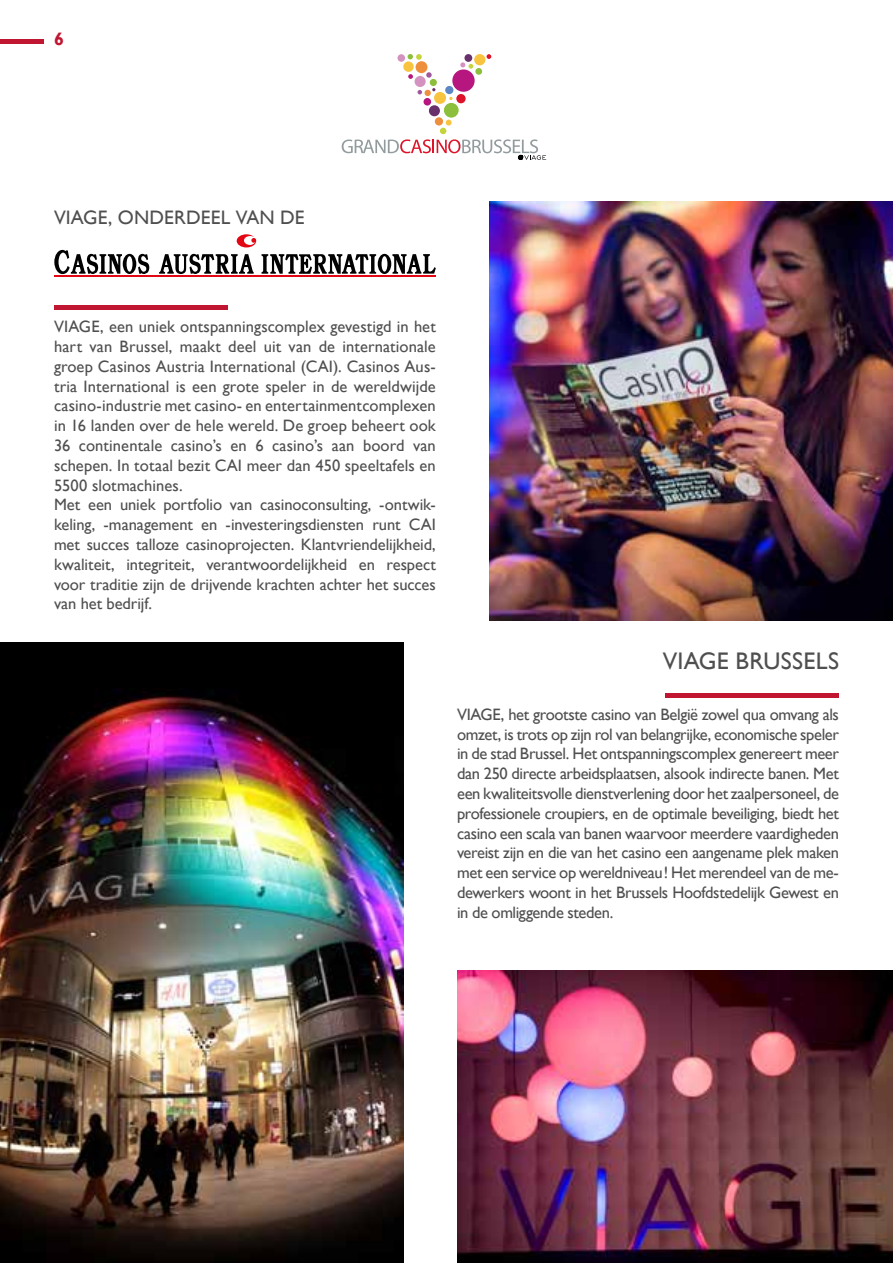
<style>
.page{position:relative;width:893px;height:1263px;background:#fff}
.page>*{position:absolute;margin:0;border:0;box-sizing:border-box;transform-origin:0 0}
.t1{font:24px "Gill Sans";color:#504f4f}
.t2{font:19.5px "Gill Sans";letter-spacing:.005em;color:#504f4f}
.t3{font:700 18px "Gill Sans";color:#c01632}
.t4{font:16.5px/19.8px "Gill Sans";letter-spacing:-.005em;color:#504f4f;text-align:justify}
</style>
<div class="page">
<div style="left:665px;top:693px;width:174px;height:5px;background:#c01632"></div>
<img style="left:457px;top:971px;width:436px;height:292px">
<img style="left:0;top:642px;width:403px;height:621px">
<img style="left:490px;top:201px;width:403px;height:420px">
<div style="left:0;top:39px;width:43px;height:5px;background:#c01632"></div>
<div style="left:54px;top:305px;width:174px;height:5px;background:#c01632"></div>
<svg style="left:237px;top:234px;width:19px;height:13px"></svg>
<svg style="left:159px;top:254px;width:95px;height:20px"></svg>
<svg style="left:54px;top:250px;width:95px;height:24px"></svg>
<hr style="left:54px;top:275px;width:382px;height:2px;background:#e30613">
<svg style="left:262px;top:254px;width:174px;height:20px"></svg>
<div style="left:452px;top:69px;width:23px;height:23px;background:#b6167e;border-radius:50%"></div>
<div style="left:397px;top:54px;width:8px;height:8px;background:#d492c0;border-radius:50%"></div>
<svg style="left:408px;top:54px;width:14px;height:6px"></svg>
<div style="left:403px;top:61px;width:11px;height:11px;background:#f8c33e;border-radius:50%"></div>
<div style="left:416px;top:61px;width:11px;height:12px;background:#ee8f3d;border-radius:50%"></div>
<div style="left:415px;top:76px;width:11px;height:11px;background:#d492c0;border-radius:50%"></div>
<svg style="left:408px;top:74px;width:5px;height:5px"></svg>
<svg style="left:426px;top:72px;width:6px;height:6px"></svg>
<div style="left:430px;top:79px;width:7px;height:7px;background:#8cbf3c;border-radius:50%"></div>
<svg style="left:417px;top:88px;width:18px;height:8px"></svg>
<div style="left:434px;top:92px;width:12px;height:12px;background:#f8c33e;border-radius:50%"></div>
<div style="left:424px;top:98px;width:7px;height:8px;background:#b6167e;border-radius:50%"></div>
<div style="left:429px;top:105px;width:11px;height:11px;background:#68316c;border-radius:50%"></div>
<svg style="left:435px;top:117px;width:8px;height:9px"></svg>
<svg style="left:342px;top:120px;width:204px;height:40px"></svg>
<svg style="left:449px;top:97px;width:4px;height:3px"></svg>
<div style="left:445px;top:86px;width:8px;height:8px;background:#5d86c5;border-radius:50%"></div>
<div style="left:456px;top:94px;width:10px;height:9px;background:#dd1329;border-radius:50%"></div>
<svg style="left:460px;top:62px;width:13px;height:7px"></svg>
<div style="left:475px;top:68px;width:7px;height:7px;background:#8cbf3c;border-radius:50%"></div>
<div style="left:474px;top:54px;width:11px;height:11px;background:#f8c33e;border-radius:50%"></div>
<div style="left:464px;top:54px;width:8px;height:8px;background:#68316c;border-radius:50%"></div>
<svg style="left:487px;top:54px;width:4px;height:5px"></svg>
<div style="left:444px;top:103px;width:15px;height:15px;background:#8cbf3c;border-radius:50%"></div>
<p class="t3" style="left:54px;top:28px;width:11px">6</p>
<p class="t2" style="left:54px;top:206px;width:252px">VIAGE, onderdeel van de</p>
<p class="t4" style="left:54px;top:317px;width:384px">VIAGE, een uniek ontspanningscomplex gevestigd in het hart van Brussel, maakt deel uit van de internationale groep Casinos Austria I nternational (CAI). Casinos Aus&shy;tria I nternational is een grote speler in de wereldwijde casino-industrie met casino- en entertainmentcomplexen in 16 landen over de hele wereld. De groep beheert ook 36 continentale casino’s en 6 casino’s aan boord van schepen. I n totaal bezit CAI</p>
<p class="t4" style="left:247px;top:456px;width:191px">meer dan 450 speeltafels en</p>
<p class="t4" style="left:54px;top:475px;width:383px;text-align:left">5500 slotmachines.<br>Met een uniek portfolio van casinoconsulting, -ontwik&shy;keling, -management en -investeringsdiensten runt CAI met succes talloze casinoprojecten. Klantvriendelijkheid, kwaliteit, integriteit, verantwoordelijkheid en respect voor traditie zijn de drijvende krachten achter het succes van het bedrijf.</p>
<h1 class="t1" style="left:663px;top:647px;width:131px">VIAGE BRUSSELS</h1>
<p class="t4" style="left:457px;top:704px;width:383px">VIAGE, het grootste casino van België zowel qua omvang als omzet, is trots op zijn rol van belangrijke, economische speler in de stad Brussel. Het ontspanningscomplex genereert meer dan 250 directe arbeidsplaatsen, alsook indirecte banen. Met een kwaliteitsvolle dienstverlening door het zaalpersoneel, de professionele croupiers, en de optimale beveiliging, biedt het casino een scala van banen waarvoor meerdere vaardigheden vereist zijn en die van het casino een aangename plek maken met een service op wereldniveau! Het merendeel van de me&shy;dewerkers woont in het Brussels Hoofdstedelijk Gewest en in de omliggende steden.</p>
</div>
